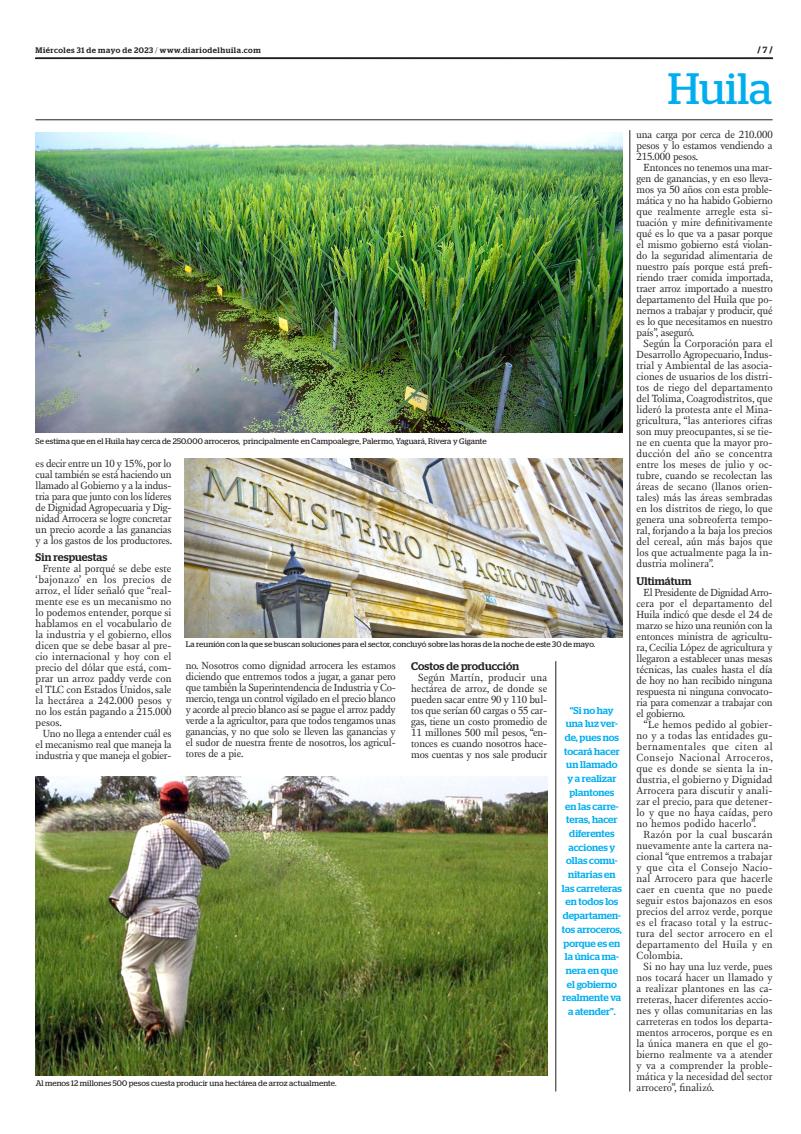
<style>
.page{position:relative;width:801px;height:1134px;background:#fff}
.page>*{position:absolute;margin:0;border:0;box-sizing:border-box;transform-origin:0 0}
.t1{font:43.9px "Stag";color:#00aeef}
.t2{font:500 11px "Stag";letter-spacing:.005em;color:#231f20}
.t3{font:10.6px/11px "New Fournier BP";letter-spacing:-.01em;color:#231f20;text-align:justify}
.t4{font:500 10px/13.7px "Stag";color:#00aeef;text-align:center}
.t5{font:700 9px "Stag";color:#231f20}
.t6{font:8px "Stag";letter-spacing:.01em;color:#231f20}
.t7{font:500 8px "Stag";letter-spacing:.06em;color:#231f20}
.s1{font-weight:300}
.s2{font-weight:500}
</style>
<div class="page">
<svg style="left:35px;top:58px;width:738px;height:1px"></svg>
<hr style="left:35px;top:120px;width:737px;height:1px;background:#231f20">
<img style="left:36px;top:133px;width:586px;height:300px">
<img style="left:35px;top:776px;width:512px;height:299px">
<img style="left:184px;top:459px;width:438px;height:178px">
<hr style="left:555px;top:661px;width:1px;height:430px;background:#231f20">
<hr style="left:629px;top:130px;width:1px;height:961px;background:#231f20">
<p class="t7" style="left:35px;top:45px;width:227px">Miércoles 31 de mayo de 2023 <span class="s1">/</span> www.diariodelhuila.com</p>
<p class="t6" style="left:36px;top:436px;width:453px">Se estima que en el Huila hay cerca de 250.000 arroceros, principalmente en Campoalegre, Palermo, Yaguará, Rivera y Gigante</p>
<p class="t3" style="left:36px;top:457px;width:138px">es decir entre un 10 y 15%, por lo cual también se está haciendo un llamado al Gobierno y a la indus&shy;tria para que junto con los líderes de Dignidad Agropecuaria y Dig&shy;nidad Arrocera se logre concretar un precio acorde a las ganancias y a los gastos de los productores.</p>
<p class="t2" style="left:36px;top:551px;width:73px">Sin respuestas</p>
<p class="t3" style="left:36px;top:563px;width:137px;text-indent:7px">Frente al porqué se debe este ‘bajonazo’ en los precios de arroz, el líder señaló que “real&shy;mente ese es un mecanismo no lo podemos entender, porque si hablamos en el vocabulario de la industria y el gobierno, ellos dicen que se debe basar al pre&shy;cio internacional y hoy con el precio del dólar que está, com&shy;prar un arroz paddy verde con el TLC con Estados Unidos, sale la hectárea a 242.000 pesos y no los están pagando a 215.000 pesos.</p>
<p class="t3" style="left:36px;top:728px;width:137px;text-indent:7px">Uno no llega a entender cuál es el mecanismo real que maneja la industria y que maneja el gobier-</p>
<p class="t6" style="left:186px;top:639px;width:411px">La reunión con la que se buscan soluciones para el sector, concluyó sobre las horas de la noche de este 30 de mayo.</p>
<p class="t3" style="left:186px;top:660px;width:212px">no. Nosotros como dignidad arrocera les estamos diciendo que entremos todos a jugar, a ganar pero que también la Superintendencia de Industria y Co&shy;mercio, tenga un control vigilado en el precio blanco y acorde al precio blanco así se pague el arroz paddy verde a la agricultor, para que todos tengamos unas ganancias, y no que solo se lleven las ganancias y el sudor de nuestra frente de nosotros, los agricul&shy;tores de a pie.</p>
<p class="t2" style="left:411px;top:660px;width:109px">Costos de producción</p>
<p class="t3" style="left:411px;top:672px;width:138px;text-indent:7px">Según Martín, producir una hectárea de arroz, de donde se pueden sacar entre 90 y 110 bul&shy;tos que serían 60 cargas o 55 car&shy;gas, tiene un costo promedio de 11 millones 500 mil pesos, “en&shy;tonces es cuando nosotros hace&shy;mos cuentas y nos sale producir</p>
<p class="t4" style="left:562px;top:703px;width:62px">“Si no hay una luz ver&shy;de, pues nos tocará hacer un llamado<br>y a realizar plantones<br>en las carre&shy;teras, hacer diferentes acciones y ollas comu&shy;nitarias en las carreteras en todos los departamen&shy;tos arroceros, porque es en la única ma&shy;nera en que el gobierno realmente va a atender”.</p>
<p class="t6" style="left:36px;top:1078px;width:302px">Al menos 12 millones 500 pesos cuesta producir una hectárea de arroz actualmente.</p>
<p class="t5" style="left:757px;top:45px;width:17px">/ <span class="s2">7</span> /</p>
<h1 class="t1" style="left:668px;top:63px;width:106px">Huila</h1>
<p class="t3" style="left:636px;top:129px;width:138px">una carga por cerca de 210.000 pesos y lo estamos vendiendo a 215.000 pesos.</p>
<p class="t3" style="left:636px;top:162px;width:138px;text-indent:7px">Entonces no tenemos una mar&shy;gen de ganancias, y en eso lleva&shy;mos ya 50 años con esta proble&shy;mática y no ha habido Gobierno que realmente arregle esta si&shy;tuación y mire definitivamente qué es lo que va a pasar porque el mismo gobierno está violan&shy;do la seguridad alimentaria de nuestro país porque está prefi&shy;riendo traer comida importada, traer arroz importado a nuestro departamento del Huila que po&shy;nernos a trabajar y producir, qué es lo que necesitamos en nuestro país”, aseguró.</p>
<p class="t3" style="left:636px;top:338px;width:138px;text-indent:7px">Según la Corporación para el Desarrollo Agropecuario, Indus&shy;trial y Ambiental de las asocia&shy;ciones de usuarios de los distri&shy;tos de riego del departamento del Tolima, Coagrodistritos, que lideró la protesta ante el Mina&shy;gricultura, “las anteriores cifras son muy preocupantes, si se tie&shy;ne en cuenta que la mayor pro&shy;ducción del año se concentra entre los meses de julio y oc&shy;tubre, cuando se recolectan las áreas de secano (llanos orien&shy;tales) más las áreas sembradas en los distritos de riego, lo que genera una sobreoferta tempo&shy;ral, forjando a la baja los precios del cereal, aún más bajos que los que actualmente paga la in&shy;dustria molinera”.</p>
<p class="t2" style="left:636px;top:574px;width:56px">Ultimátum</p>
<p class="t3" style="left:636px;top:587px;width:138px;text-indent:7px">El Presidente de Dignidad Arro&shy;cera por el departamento del Huila indicó que desde el 24 de marzo se hizo una reunión con la entonces ministra de agricultu&shy;ra, Cecilia López de agricultura y llegaron a establecer unas mesas técnicas, las cuales hasta el día de hoy no han recibido ninguna respuesta ni ninguna convocato&shy;ria para comenzar a trabajar con el gobierno.</p>
<p class="t3" style="left:636px;top:719px;width:138px;text-indent:7px">“Le hemos pedido al gobier&shy;no y a todas las entidades gu&shy;bernamentales que citen al Consejo Nacional Arroceros, que es donde se sienta la in&shy;dustria, el gobierno y Dignidad Arrocera para discutir y anali&shy;zar el precio, para que detener&shy;lo y que no haya caídas, pero no hemos podido hacerlo”.</p>
<p class="t3" style="left:636px;top:829px;width:138px;text-indent:7px">Razón por la cual buscarán nuevamente ante la cartera na&shy;cional “que entremos a trabajar y que cita el Consejo Nacio&shy;nal Arrocero para que hacerle caer en cuenta que no puede seguir estos bajonazos en esos precios del arroz verde, porque es el fracaso total y la estruc&shy;tura del sector arrocero en el departamento del Huila y en Colombia.</p>
<p class="t3" style="left:636px;top:961px;width:138px;text-indent:7px">Si no hay una luz verde, pues nos tocará hacer un llamado y a realizar plantones en las ca&shy;rreteras, hacer diferentes accio&shy;nes y ollas comunitarias en las carreteras en todos los departa&shy;mentos arroceros, porque es en la única manera en que el go&shy;bierno realmente va a atender y va a comprender la proble&shy;mática y la necesidad del sector arrocero”, finalizó.</p>
</div>
